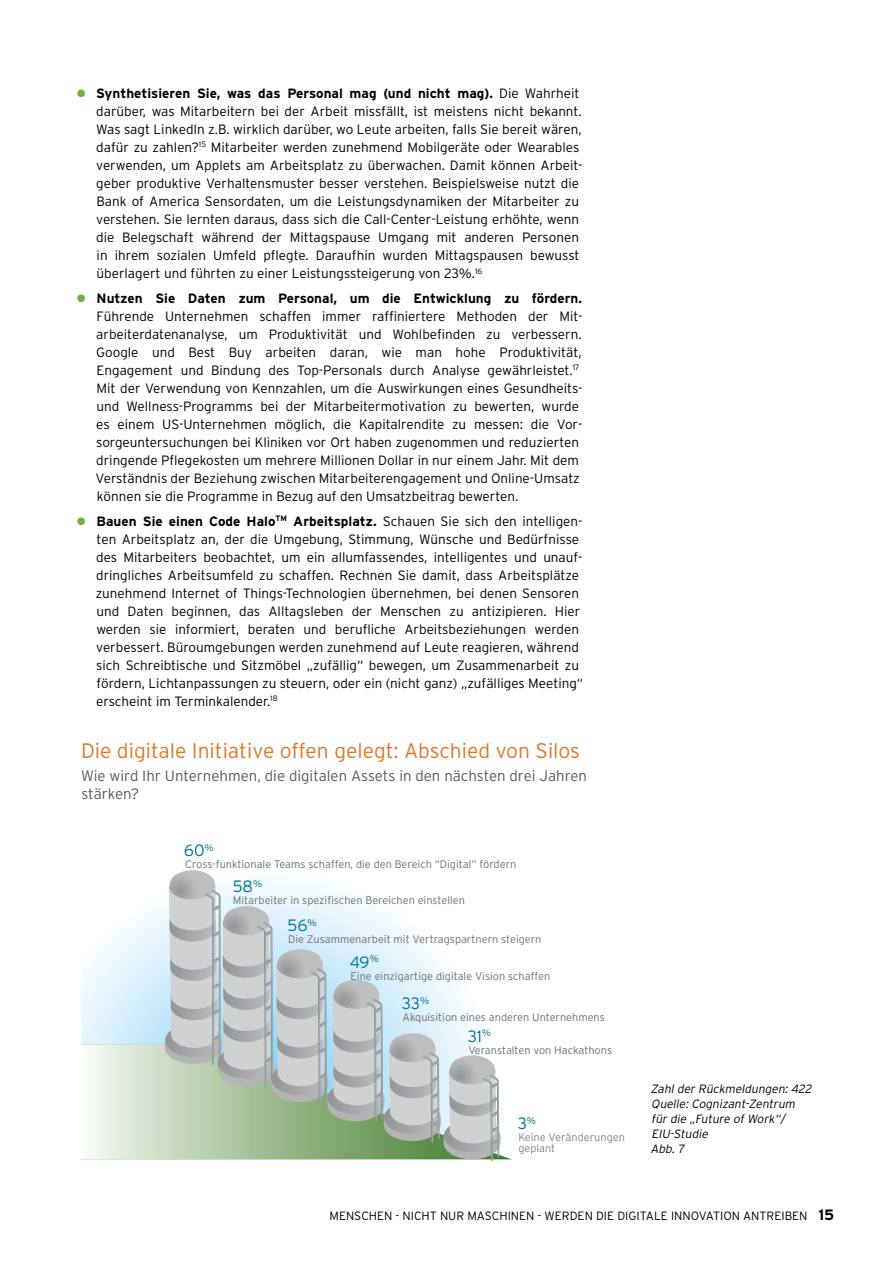
<style>
.page{position:relative;width:893px;height:1263px;background:#fff}
.page>*{position:absolute;margin:0;border:0;box-sizing:border-box;transform-origin:0 0}
.t1{font:300 21px "Interstate";color:#dd7926}
.t2{font:300 16.5px "Interstate";color:#00728f}
.t3{font:300 15px/18px "Interstate";color:#58595b}
.t4{font:300 13.5px/18px "Interstate";color:#000}
.t5{font:italic 300 12px/15px "Interstate";color:#000}
.t6{font:300 12px "Interstate";color:#000}
.t7{font:300 10.95px "Interstate";color:#6d6e71}
.t8{font:300 10.95px/10.9px "Interstate";color:#808285}
.s1{font-weight:700;font-size:21px;color:#6cb33f}
.s2{font-weight:700}
.s3{font-weight:700;font-size:15px}
</style>
<div class="page">
<svg style="left:81px;top:908px;width:81px;height:136px"></svg>
<svg style="left:81px;top:1044px;width:430px;height:115px"></svg>
<svg style="left:162px;top:870px;width:341px;height:291px"></svg>
<p class="t4" style="left:96px;top:84px;width:488px;text-indent:-20px"><span class="s1">•</span> <span class="s2">Synthetisieren Sie, was das Personal mag (und nicht mag).</span> Die Wahrheit darüber, was Mitarbeitern bei der Arbeit missfällt, ist meistens nicht bekannt.<br>Was sagt LinkedIn z.B. wirklich darüber, wo Leute arbeiten, falls Sie bereit wären, dafür zu zahlen?<sup>15</sup> Mitarbeiter werden zunehmend Mobilgeräte oder Wearables verwenden, um Applets am Arbeitsplatz zu überwachen. Damit können Arbeit&shy;geber produktive Verhaltensmuster besser verstehen. Beispielsweise nutzt die Bank of America Sensordaten, um die Leistungsdynamiken der Mitarbeiter zu verstehen. Sie lernten daraus, dass sich die Call-Center-Leistung erhöhte, wenn die Belegschaft während der Mittagspause Umgang mit anderen Personen in ihrem sozialen Umfeld pflegte. Daraufhin wurden Mittagspausen bewusst überlagert und führten zu einer Leistungssteigerung von 23%.<sup>16</sup></p>
<p class="t4" style="left:96px;top:289px;width:488px;text-indent:-19px"><span class="s1">•</span> <span class="s2">Nutzen Sie Daten zum Personal, um die Entwicklung zu fördern.<br></span>Führende Unternehmen schaffen immer raffiniertere Methoden der Mit&shy;arbeiterdatenanalyse, um Produktivität und Wohlbefinden zu verbessern.<br>Google und Best Buy arbeiten daran, wie man hohe Produktivität, Engagement und Bindung des Top-Personals durch Analyse gewährleistet.<sup>17<br></sup>Mit der Verwendung von Kennzahlen, um die Auswirkungen eines Gesundheits&shy;und Wellness-Programms bei der Mitarbeitermotivation zu bewerten, wurde es einem US-Unternehmen möglich, die Kapitalrendite zu messen: die Vor&shy;sorgeuntersuchungen bei Kliniken vor Ort haben zugenommen und reduzierten dringende Pflegekosten um mehrere Millionen Dollar in nur einem Jahr. Mit dem Verständnis der Beziehung zwischen Mitarbeiterengagement und Online-Umsatz können sie die Programme in Bezug auf den Umsatzbeitrag bewerten.</p>
<p class="t4" style="left:96px;top:512px;width:489px;text-indent:-20px"><span class="s1">•</span> <span class="s2">Bauen Sie einen Code Halo</span><sup>TM</sup> <span class="s2">Arbeitsplatz.</span> Schauen Sie sich den intelligen&shy;ten Arbeitsplatz an, der die Umgebung, Stimmung, Wünsche und Bedürfnisse des Mitarbeiters beobachtet, um ein allumfassendes, intelligentes und unauf&shy;dringliches Arbeitsumfeld zu schaffen. Rechnen Sie damit, dass Arbeitsplätze zunehmend Internet of Things-Technologien übernehmen, bei denen Sensoren und Daten beginnen, das Alltagsleben der Menschen zu antizipieren. Hier werden sie informiert, beraten und berufliche Arbeitsbeziehungen werden verbessert. Büroumgebungen werden zunehmend auf Leute reagieren, während sich Schreibtische und Sitzmöbel „zufällig“ bewegen, um Zusammenarbeit zu fördern, Lichtanpassungen zu steuern, oder ein (nicht ganz) „zufälliges Meeting“ erscheint im Terminkalender.<sup>18</sup></p>
<h1 class="t1" style="left:81px;top:738px;width:500px">Die digitale Initiative offen gelegt: Abschied von Silos</h1>
<p class="t3" style="left:81px;top:767px;width:507px">Wie wird Ihr Unternehmen, die digitalen Assets in den nächsten drei Jahren stärken?</p>
<p class="t2" style="left:184px;top:840px;width:31px">60<sup>%</sup></p>
<p class="t7" style="left:185px;top:857px;width:333px">Cross-funktionale Teams schaffen, die den Bereich “Digital” fördern</p>
<p class="t2" style="left:233px;top:876px;width:31px">58<sup>%</sup></p>
<p class="t7" style="left:233px;top:893px;width:234px">Mitarbeiter in spezifischen Bereichen einstellen</p>
<p class="t2" style="left:288px;top:915px;width:31px">56<sup>%</sup></p>
<p class="t7" style="left:288px;top:933px;width:255px">Die Zusammenarbeit mit Vertragspartnern steigern</p>
<p class="t2" style="left:350px;top:952px;width:31px">49<sup>%</sup></p>
<p class="t7" style="left:350px;top:969px;width:201px">Eine einzigartige digitale Vision schaffen</p>
<p class="t2" style="left:402px;top:993px;width:29px">33<sup>%</sup></p>
<p class="t7" style="left:403px;top:1011px;width:204px">Akquisition eines anderen Unternehmens</p>
<p class="t2" style="left:468px;top:1026px;width:25px">31<sup>%</sup></p>
<p class="t7" style="left:468px;top:1043px;width:145px">Veranstalten von Hackathons</p>
<p class="t2" style="left:518px;top:1113px;width:20px">3<sup>%</sup></p>
<p class="t8" style="left:518px;top:1132px;width:108px">Keine Veränderungen geplant</p>
<p class="t5" style="left:650px;top:1081px;width:165px">Zahlder Rückmeldungen:422<br>Quelle:Cognizant-Zentrum für die „Future ofWork“/<br>EIU-Studie<br>Abb.7</p>
<p class="t6" style="left:330px;top:1209px;width:506px">MENSCHEN - NICHT NUR MASCHINEN - WERDEN DIE DIGITALE INNOVATION ANTREIBEN <span class="s3">15</span></p>
</div>
